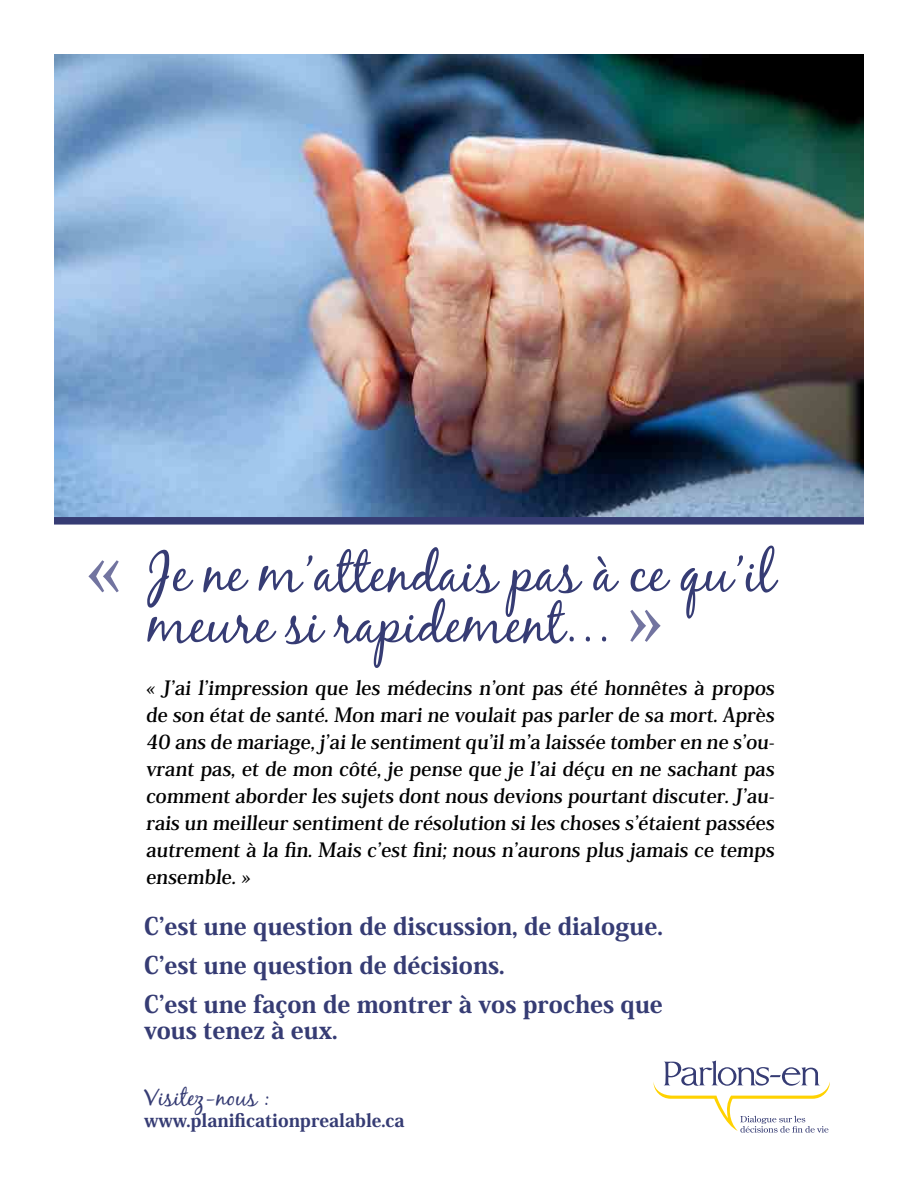
<style>
.page{position:relative;width:918px;height:1188px;background:#fff}
.page>*{position:absolute;margin:0;border:0;box-sizing:border-box;transform-origin:0 0}
.t1{font:54px/51px "Black Jack";color:#363c74}
.t2{font:800 24px/25.5px "Koz Min Pro";color:#363c74}
.t3{font:24px "Black Jack";color:#363c74}
.t4{font:700 19.5px/27px "Koz Min Pro";color:#000;text-align:justify}
.t5{font:800 18px "Koz Min Pro";color:#363c74}
</style>
<div class="page">
<img style="left:54px;top:54px;width:810px;height:463px">
<div style="left:54px;top:517px;width:810px;height:8px;background:#363c74"></div>
<svg style="left:653px;top:1061px;width:177px;height:72px"></svg>
<svg style="left:88px;top:560px;width:31px;height:32px"></svg>
<svg style="left:630px;top:610px;width:31px;height:32px"></svg>
<p class="t1" style="left:147px;top:546px;width:629px">Je ne m’attendais pas à ce qu’il meure si rapidement…</p>
<p class="t4" style="left:146px;top:673px;width:633px">« J’ai l’impression que les médecins n’ont pas été honnêtes à propos de son état de santé. Mon mari ne voulait pas parler de sa mort. Après 40 ans de mariage, j’ai le sentiment qu’il m’a laissée tomber en ne s’ou&shy;vrant pas, et de mon côté, je pense que je l’ai déçu en ne sachant pas comment aborder les sujets dont nous devions pourtant discuter. J’au&shy;rais un meilleur sentiment de résolution si les choses s’étaient passées autrement à la fin. Mais c’est fini; nous n’aurons plus jamais ce temps ensemble. »</p>
<p class="t2" style="left:144px;top:912px;width:520px">C’est une question de discussion, de dialogue.</p>
<p class="t2" style="left:144px;top:951px;width:362px">C’est une question de décisions.</p>
<p class="t2" style="left:144px;top:990px;width:520px">C’est une façon de montrer à vos proches que vous tenez à eux.</p>
<p class="t3" style="left:144px;top:1083px;width:128px">Visitez-nous :</p>
<p class="t5" style="left:144px;top:1107px;width:262px">www.planificationprealable.ca</p>
</div>
